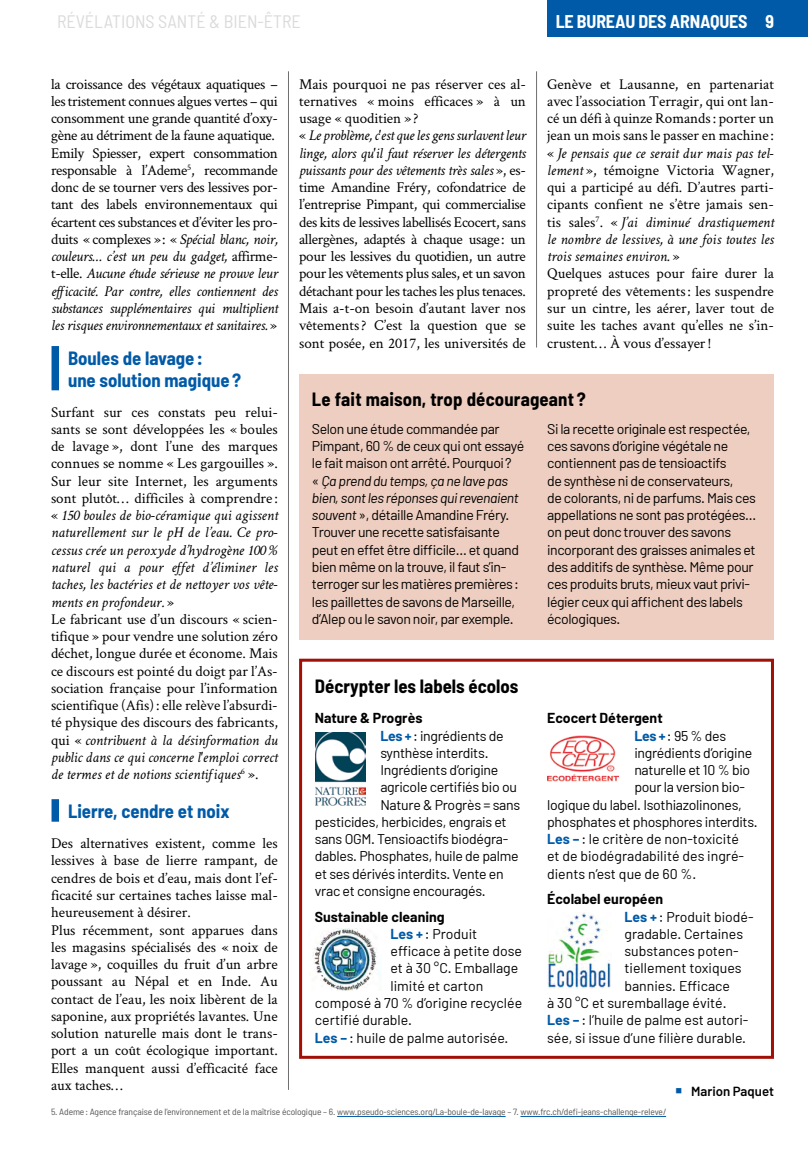
<style>
.page{position:relative;width:808px;height:1149px;background:#fff}
.page>*{position:absolute;margin:0;border:0;box-sizing:border-box;transform-origin:0 0}
.t1{font:700 semi-condensed 18.75px "Barlow";letter-spacing:.005em;color:#000}
.t2{font:700 semi-condensed 18.75px/21.8px "Barlow";color:#005aa7}
.t3{font:semi-condensed 18px "Barlow";color:#dadada}
.t4{font:700 semi-condensed 18px "Barlow";letter-spacing:-.01em;color:#fff}
.t5{font:15px/17.2px "Crimson Text";color:#000}
.t6{font:15px/17.2px "Crimson Text";letter-spacing:-.02em;color:#000}
.t7{font:14.1px/17.2px "Barlow";letter-spacing:-.025em;color:#000}
.t8{font:14.1px "Barlow";color:#000}
.t9{font:700 14.1px "Barlow";color:#000}
.t10{font:600 13.2px "Barlow";color:#000}
.t11{font:semi-condensed 9px "Barlow";letter-spacing:-.01em;color:#575756;scale:1.06 1}
.s1{font-style:italic}
.s2{font-weight:700;color:#005aa7}
.s3{color:#005aa7}
</style>
<div class="page">
<div style="left:547px;top:0;width:261px;height:36px;background:#005aa7"></div>
<div style="left:52px;top:346px;width:7px;height:44px;background:#005aa7"></div>
<div style="left:52px;top:799px;width:7px;height:22px;background:#005aa7"></div>
<hr style="left:288px;top:71px;width:1px;height:1018px;background:#706f6f">
<hr style="left:536px;top:71px;width:1px;height:276px;background:#706f6f">
<svg style="left:299px;top:658px;width:475px;height:401px"></svg>
<img style="left:316px;top:731px;width:49px;height:74px">
<img style="left:309px;top:928px;width:73px;height:61px">
<img style="left:547px;top:734px;width:71px;height:47px">
<img style="left:547px;top:912px;width:65px;height:76px">
<hr style="left:337px;top:1115px;width:169px;height:1px;background:#005aa7">
<hr style="left:520px;top:1115px;width:146px;height:1px;background:#005aa7">
<div style="left:299px;top:374px;width:475px;height:265px;background:#eecec0"></div>
<p class="t3" style="left:57px;top:10px;width:245px">RÉVÉLATIONS SANTÉ &amp; BIEN-ÊTRE</p>
<p class="t4" style="left:556px;top:10px;width:220px">LE BUREAU DES ARNAQUES 9</p>
<p class="t6" style="left:51px;top:75px;width:228px">la croissance des végétaux aquatiques – les tristement connues algues vertes – qui consomment une grande quantité d’oxy&shy;gène au détriment de la faune aquatique.<br>Emily Spiesser, expert consommation responsable à l’Ademe<sup>5</sup>, recommande donc de se tourner vers des lessives por&shy;tant des labels environnementaux qui écartent ces substances et d’éviter les pro&shy;duits « complexes »: « <span class="s1">Spécial blanc, noir, couleurs… c’est un peu du gadget,</span> affirme&shy;t-elle. <span class="s1">Aucune étude sérieuse ne prouve leur efficacité. Par contre, elles contiennent des substances supplémentaires qui multiplient les risques environnementaux et sanitaires.</span> »</p>
<p class="t2" style="left:68px;top:346px;width:174px">Boules de lavage :<br>une solution magique ?</p>
<p class="t5" style="left:51px;top:402px;width:228px">Surfant sur ces constats peu relui&shy;sants se sont développées les « boules de lavage », dont l’une des marques connues se nomme « Les gargouilles ».<br>Sur leur site Internet, les arguments sont plutôt… difficiles à comprendre : « <span class="s1">150 boules de bio-céramique qui agissent naturellement sur le pH de l’eau. Ce pro&shy;cessus crée un peroxyde d’hydrogène 100 % naturel qui a pour effet d’éliminer les taches, les bactéries et de nettoyer vos vête&shy;ments en profondeur.</span> »<br>Le fabricant use d’un discours « scien&shy;tifique » pour vendre une solution zéro déchet, longue durée et économe. Mais ce discours est pointé du doigt par l’As&shy;sociation française pour l’information scientifique (Afis): elle relève l’absurdi&shy;té physique des discours des fabricants, qui « <span class="s1">contribuent à la désinformation du public dans ce qui concerne l'emploi correct de termes et de notions scientifiques</span><sup>6</sup> ».</p>
<p class="t2" style="left:68px;top:799px;width:163px">Lierre, cendre et noix</p>
<p class="t5" style="left:51px;top:834px;width:228px">Des alternatives existent, comme les lessives à base de lierre rampant, de cendres de bois et d’eau, mais dont l’ef&shy;ficacité sur certaines taches laisse mal&shy;heureusement à désirer.<br>Plus récemment, sont apparues dans les magasins spécialisés des « noix de lavage », coquilles du fruit d’un arbre poussant au Népal et en Inde. Au contact de l’eau, les noix libèrent de la saponine, aux propriétés lavantes. Une solution naturelle mais dont le trans&shy;port a un coût écologique important.<br>Elles manquent aussi d’efficacité face aux taches…</p>
<p class="t6" style="left:299px;top:75px;width:228px">Mais pourquoi ne pas réserver ces al&shy;ternatives « moins efficaces » à un usage « quoditien » ?<br>« <span class="s1">Le problème, c'est que les gens surlavent leur linge, alors qu'il faut réserver les détergents puissants pour des vêtements très sales</span> », es&shy;time Amandine Fréry, cofondatrice de l’entreprise Pimpant, qui commercialise des kits de lessives labellisés Ecocert, sans allergènes, adaptés à chaque usage: un pour les lessives du quotidien, un autre pour les vêtements plus sales, et un savon détachant pour les taches les plus tenaces.<br>Mais a-t-on besoin d’autant laver nos vêtements? C’est la question que se sont posée, en 2017, les universités de</p>
<p class="t5" style="left:547px;top:75px;width:228px">Genève et Lausanne, en partenariat avec l’association Terragir, qui ont lan&shy;cé un défi à quinze Romands: porter un jean un mois sans le passer en machine : « <span class="s1">Je pensais que ce serait dur mais pas tel&shy;lement</span> », témoigne Victoria Wagner, qui a participé au défi. D’autres parti&shy;cipants confient ne s’être jamais sen&shy;tis sales<sup>7</sup>. « <span class="s1">J’ai diminué drastiquement le nombre de lessives, à une fois toutes les trois semaines environ.</span> »<br>Quelques astuces pour faire durer la propreté des vêtements: les suspendre sur un cintre, les aérer, laver tout de suite les taches avant qu’elles ne s’in&shy;crustent… À vous d’essayer!</p>
<p class="t1" style="left:312px;top:387px;width:275px">Le fait maison, trop décourageant ?</p>
<p class="t7" style="left:312px;top:419px;width:214px">Selon une étude commandée par Pimpant, 60 % de ceux qui ont essayé le fait maison ont arrêté. Pourquoi?<br>« <span class="s1">Ça prend du temps, ça ne lave pas bien, sont les réponses qui revenaient souvent</span> », détaille Amandine Fréry.<br>Trouver une recette satisfaisante peut en effet être difficile… et quand bien même on la trouve, il faut s’in&shy;terroger sur les matières premières: les paillettes de savons de Marseille, d’Alep ou le savon noir, par exemple.</p>
<p class="t7" style="left:547px;top:419px;width:211px">Si la recette originale est respectée, ces savons d’origine végétale ne contiennent pas de tensioactifs<br>de synthèse ni de conservateurs,<br>de colorants, ni de parfums. Mais ces appellations ne sont pas protégées… on peut donc trouver des savons incorporant des graisses animales et des additifs de synthèse. Même pour ces produits bruts, mieux vaut privi&shy;légier ceux qui affichent des labels écologiques.</p>
<p class="t1" style="left:315px;top:674px;width:205px">Décrypter les labels écolos</p>
<p class="t9" style="left:315px;top:709px;width:109px">Nature &amp; Progrès</p>
<p class="t7" style="left:380px;top:726px;width:125px"><span class="s2">Les +</span>: ingrédients de</p>
<p class="t7" style="left:380px;top:743px;width:110px">synthèse interdits.</p>
<p class="t7" style="left:380px;top:760px;width:120px">Ingrédients d’origine</p>
<p class="t7" style="left:380px;top:778px;width:138px">agricole certifiés bio ou</p>
<p class="t7" style="left:380px;top:795px;width:141px">Nature &amp; Progrès = sans</p>
<p class="t7" style="left:315px;top:812px;width:193px">pesticides, herbicides, engrais et</p>
<p class="t7" style="left:315px;top:829px;width:195px">sans OGM. Tensioactifs biodégra-</p>
<p class="t7" style="left:315px;top:847px;width:205px">dables. Phosphates, huile de palme</p>
<p class="t7" style="left:315px;top:864px;width:190px">et ses dérivés interdits. Vente en</p>
<p class="t7" style="left:315px;top:881px;width:172px">vrac et consigne encouragés.</p>
<p class="t9" style="left:315px;top:907px;width:131px">Sustainable cleaning</p>
<p class="t8" style="left:390px;top:924px;width:88px"><span class="s2">Les +</span> : Produit</p>
<p class="t8" style="left:390px;top:942px;width:133px">efficace à petite dose</p>
<p class="t8" style="left:390px;top:959px;width:129px">et à 30 °C. Emballage</p>
<p class="t8" style="left:390px;top:976px;width:94px">limité et carton</p>
<p class="t8" style="left:315px;top:993px;width:209px">composé à 70 % d’origine recyclée</p>
<p class="t8" style="left:315px;top:1011px;width:99px">certifié durable.</p>
<p class="t8" style="left:315px;top:1028px;width:195px"><span class="s2">Les –</span> : huile de palme autorisée.</p>
<p class="t9" style="left:547px;top:709px;width:117px">Ecocert Détergent</p>
<p class="t7" style="left:634px;top:726px;width:93px"><span class="s2">Les +</span>: 95 % des</p>
<p class="t7" style="left:634px;top:743px;width:119px">ingrédients d’origine</p>
<p class="t7" style="left:634px;top:760px;width:117px">naturelle et 10 % bio</p>
<p class="t7" style="left:634px;top:778px;width:112px">pour la version bio-</p>
<p class="t7" style="left:547px;top:795px;width:196px">logique du label. Isothiazolinones,</p>
<p class="t7" style="left:547px;top:812px;width:212px">phosphates et phosphores interdits.</p>
<p class="t8" style="left:547px;top:830px;width:193px"><span class="s2">Les –</span> : le critère de non-toxicité</p>
<p class="t8" style="left:547px;top:847px;width:198px">et de biodégradabilité des ingré-</p>
<p class="t8" style="left:547px;top:864px;width:151px">dients n’est que de 60 %.</p>
<p class="t9" style="left:547px;top:890px;width:117px">Écolabel européen</p>
<p class="t8" style="left:624px;top:907px;width:131px"><span class="s2">Les +</span> : Produit biodé-</p>
<p class="t8" style="left:624px;top:924px;width:120px">gradable. Certaines</p>
<p class="t8" style="left:624px;top:942px;width:116px">substances poten-</p>
<p class="t8" style="left:624px;top:959px;width:119px">tiellement toxiques</p>
<p class="t8" style="left:624px;top:976px;width:107px">bannies. Efficace</p>
<p class="t8" style="left:547px;top:993px;width:181px">à 30 °C et suremballage évité.</p>
<p class="t8" style="left:547px;top:1011px;width:203px"><span class="s2">Les –</span> : l’huile de palme est autori-</p>
<p class="t8" style="left:547px;top:1028px;width:200px">sée, si issue d’une filière durable.</p>
<p class="t10" style="left:675px;top:1082px;width:100px"><span class="s3">■</span> Marion Paquet</p>
<p class="t11" style="left:51px;top:1105px;width:582px">5. Ademe: Agence française de l’environnement et de la maîtrise écologique – 6. www.pseudo-sciences.org/La-boule-de-lavage – 7. www.frc.ch/defi-jeans-challenge-releve/</p>
</div>
